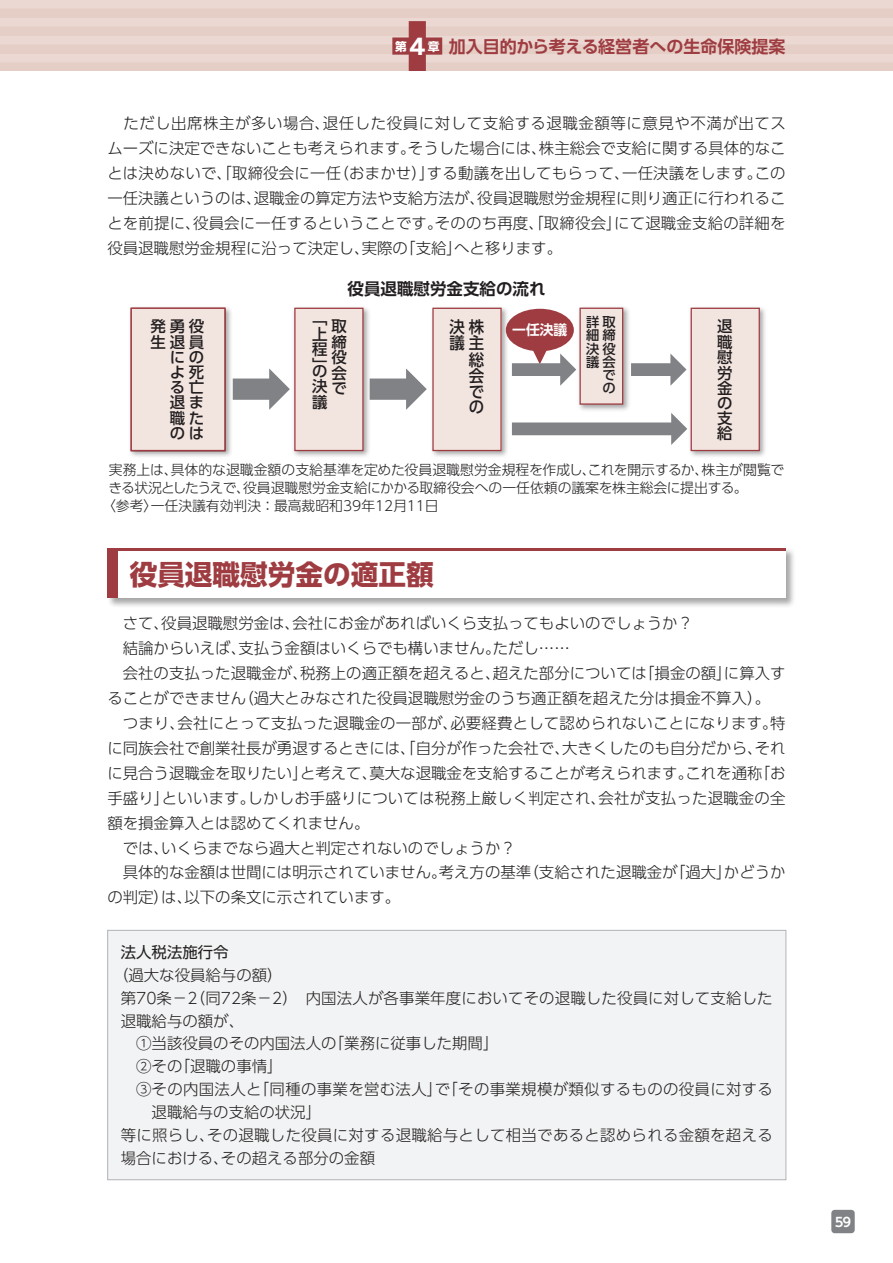
<style>
.page{position:relative;width:893px;height:1263px;background:#fff}
.page>*{position:absolute;margin:0;border:0;box-sizing:border-box;transform-origin:0 0}
.t1{font:700 27.6px "UD Shin Go Pro";color:#9e3c41}
.t2{font:700 16.95px "UD Shin Go Pro De";color:#9e3c41}
.t3{font:700 16.5px "UD Shin Go Pro De";color:#231f20}
.t4{font:500 16.35px/16px "UD Shin Go Pro";color:#231f20;text-align:right;scale:.95 1}
.t5{font:300 15.45px/25px "UD Shin Go Pro";color:#231f20;text-align:justify}
.t6{font:300 15.45px "UD Shin Go Pro";letter-spacing:.02em;color:#231f20}
.t7{font:500 15.45px/15.1px "UD Shin Go Pro";color:#231f20;text-align:right}
.t8{font:15.45px "UD Shin Go Pro";color:#231f20}
.t9{font:300 13.8px "UD Shin Go Pro";color:#231f20}
.t10{font:700 13.8px "UD Shin Go Pro De";color:#fff}
.t11{font:500 13.35px/13px "UD Shin Go Pro";color:#231f20;text-align:right}
.t12{font:600 12.75px "MO Clear Tone SG";color:#fff}
.s1{font-family:"UD Shin Go Pro";font-size:11.7px;color:#fff}
.s2{font-family:"MPFB Benton Sans";font-size:23.4px;color:#fff}
</style>
<div class="page">
<div style="left:0;top:0;width:893px;height:71px;background:#e5cec6"></div>
<div style="left:0;top:0;width:893px;height:9px;background:#ecd8d2"></div>
<div style="left:0;top:18px;width:893px;height:9px;background:#ecd8d2"></div>
<div style="left:0;top:36px;width:893px;height:9px;background:#ecd8d2"></div>
<div style="left:0;top:54px;width:893px;height:8px;background:#ecd8d2"></div>
<img style="left:130px;top:307px;width:103px;height:150px">
<div style="left:131px;top:308px;width:94px;height:142px;background:#f2e5e0"></div>
<div style="left:131px;top:308px;width:94px;height:143px;border:1px solid #9e3c41"></div>
<img style="left:293px;top:307px;width:77px;height:150px">
<div style="left:295px;top:308px;width:68px;height:142px;background:#f2e5e0"></div>
<div style="left:294px;top:308px;width:70px;height:143px;border:1px solid #9e3c41"></div>
<img style="left:432px;top:307px;width:78px;height:150px">
<div style="left:433px;top:308px;width:68px;height:142px;background:#f2e5e0"></div>
<div style="left:432px;top:308px;width:70px;height:143px;border:1px solid #9e3c41"></div>
<img style="left:686px;top:307px;width:79px;height:150px">
<div style="left:691px;top:308px;width:68px;height:142px;background:#f2e5e0"></div>
<div style="left:691px;top:308px;width:69px;height:143px;border:1px solid #9e3c41"></div>
<img style="left:576px;top:307px;width:53px;height:104px">
<div style="left:580px;top:308px;width:43px;height:96px;background:#f2e5e0"></div>
<div style="left:579px;top:308px;width:44px;height:97px;border:1px solid #9e3c41"></div>
<div style="left:506px;top:309px;width:68px;height:42px;background:#9e3c41;border-radius:50%"></div>
<svg style="left:532px;top:350px;width:16px;height:13px"></svg>
<div style="left:233px;top:378px;width:42px;height:22px;background:#808285"></div>
<svg style="left:269px;top:368px;width:21px;height:42px"></svg>
<div style="left:370px;top:378px;width:42px;height:22px;background:#808285"></div>
<svg style="left:406px;top:368px;width:21px;height:42px"></svg>
<div style="left:512px;top:422px;width:163px;height:13px;background:#808285"></div>
<svg style="left:671px;top:413px;width:16px;height:32px"></svg>
<div style="left:512px;top:363px;width:52px;height:13px;background:#808285"></div>
<svg style="left:560px;top:353px;width:16px;height:33px"></svg>
<div style="left:631px;top:363px;width:44px;height:13px;background:#808285"></div>
<svg style="left:670px;top:353px;width:16px;height:33px"></svg>
<div style="left:107px;top:547px;width:689px;height:61px;background:#231f20;opacity:.4"></div>
<div style="left:107px;top:548px;width:679px;height:50px;background:#fff"></div>
<hr style="left:107px;top:548px;width:679px;height:2px;background:#9e3c41">
<div style="left:107px;top:548px;width:11px;height:50px;background:#9e3c41"></div>
<div style="left:108px;top:930px;width:678px;height:250px;background:#f2f3f4"></div>
<div style="left:107px;top:930px;width:679px;height:250px;border:1px solid #b2b3b7"></div>
<div style="left:831px;top:1210px;width:24px;height:23px;background:#808285;border-radius:3px"></div>
<svg style="left:392px;top:21px;width:50px;height:50px"></svg>
<p class="t2" style="left:395px;top:32px;width:392px"><span class="s1">第</span> <span class="s2">4</span> <span class="s1">章</span> 加入目的から考える経営者への生命保険提案</p>
<p class="t5" style="left:107px;top:110px;width:680px">　ただし出席株主が多い場合、退任した役員に対して支給する退職金額等に意見や不満が出てスムーズに決定できないことも考えられます。そうした場合には、株主総会で支給に関する具体的なことは決めないで、「取締役会に一任（おまかせ）」する動議を出してもらって、一任決議をします。この一任決議というのは、退職金の算定方法や支給方法が、役員退職慰労金規程に則り適正に行われることを前提に、役員会に一任するということです。そののち再度、「取締役会」にて退職金支給の詳細を役員退職慰労金規程に沿って決定し、実際の「支給」へと移ります。</p>
<p class="t3" style="left:348px;top:275px;width:199px">役員退職慰労金支給の流れ</p>
<p class="t7" style="left:151px;top:318px;width:55px">発勇役生退員にの<br>よ死<br>る亡<br>退ま<br>職た<br>のは</p>
<p class="t7" style="left:312px;top:318px;width:36px">取<br>締<br>役<br>の会決で</p>
<p class="t7" style="left:312px;top:310px;width:17px;text-align:justify">「上程」</p>
<p class="t7" style="left:312px;top:394px;width:17px">議</p>
<p class="t4" style="left:450px;top:318px;width:38px">決株議主総会<br>で<br>の</p>
<p class="t11" style="left:586px;top:315px;width:31px">詳取細締決役議会で<br>の</p>
<p class="t7" style="left:717px;top:318px;width:17px;text-align:justify">退職慰労金の支給</p>
<p class="t10" style="left:512px;top:319px;width:57px">一任決議</p>
<p class="t9" style="left:109px;top:459px;width:677px">実務上は、具体的な退職金額の支給基準を定めた役員退職慰労金規程を作成し、これを開示するか、株主が閲覧で</p>
<p class="t9" style="left:108px;top:477px;width:641px">きる状況としたうえで、役員退職慰労金支給にかかる取締役会への一任依頼の議案を株主総会に提出する。</p>
<p class="t9" style="left:102px;top:494px;width:338px">〈参考〉一任決議有効判決 ：最高裁昭和39年12月11日</p>
<h1 class="t1" style="left:130px;top:551px;width:306px">役員退職慰労金の適正額</h1>
<p class="t5" style="left:107px;top:610px;width:680px;text-align:left">　さて、役員退職慰労金は、会社にお金があればいくら支払ってもよいのでしょうか？<br>　結論からいえば、支払う金額はいくらでも構いません。ただし……<br>　会社の支払った退職金が、税務上の適正額を超えると、超えた部分については「損金の額」に算入することができません（過大とみなされた役員退職慰労金のうち適正額を超えた分は損金不算入）。　つまり、会社にとって支払った退職金の一部が、必要経費として認められないことになります。特に同族会社で創業社長が勇退するときには、「自分が作った会社で、大きくしたのも自分だから、それに見合う退職金を取りたい」と考えて、莫大な退職金を支給することが考えられます。これを通称「お手盛り」といいます。しかしお手盛りについては税務上厳しく判定され、会社が支払った退職金の全額を損金算入とは認めてくれません。<br>　では、いくらまでなら過大と判定されないのでしょうか？　<br>　具体的な金額は世間には明示されていません。考え方の基準（支給された退職金が「過大」かどうかの判定）は、以下の条文に示されています。</p>
<p class="t8" style="left:121px;top:940px;width:109px">法人税法施行令</p>
<p class="t5" style="left:113px;top:962px;width:171px">（過大な役員給与の額）</p>
<p class="t5" style="left:121px;top:985px;width:653px">第70条－2（同72条－2）　内国法人が各事業年度においてその退職した役員に対して支給した</p>
<p class="t5" style="left:121px;top:1008px;width:125px">退職給与の額が、</p>
<p class="t5" style="left:121px;top:1030px;width:379px">　①当該役員のその内国法人の「業務に従事した期間」</p>
<p class="t5" style="left:121px;top:1053px;width:163px">　②その「退職の事情」</p>
<p class="t6" style="left:121px;top:1077px;width:654px">　③その内国法人と「同種の事業を営む法人」で「その事業規模が類似するものの役員に対する</p>
<p class="t5" style="left:152px;top:1099px;width:171px">退職給与の支給の状況」</p>
<p class="t6" style="left:121px;top:1122px;width:653px">等に照らし、その退職した役員に対する退職給与として相当であると認められる金額を超える</p>
<p class="t5" style="left:121px;top:1145px;width:256px">場合における、その超える部分の金額</p>
<p class="t12" style="left:835px;top:1213px;width:17px">59</p>
</div>
